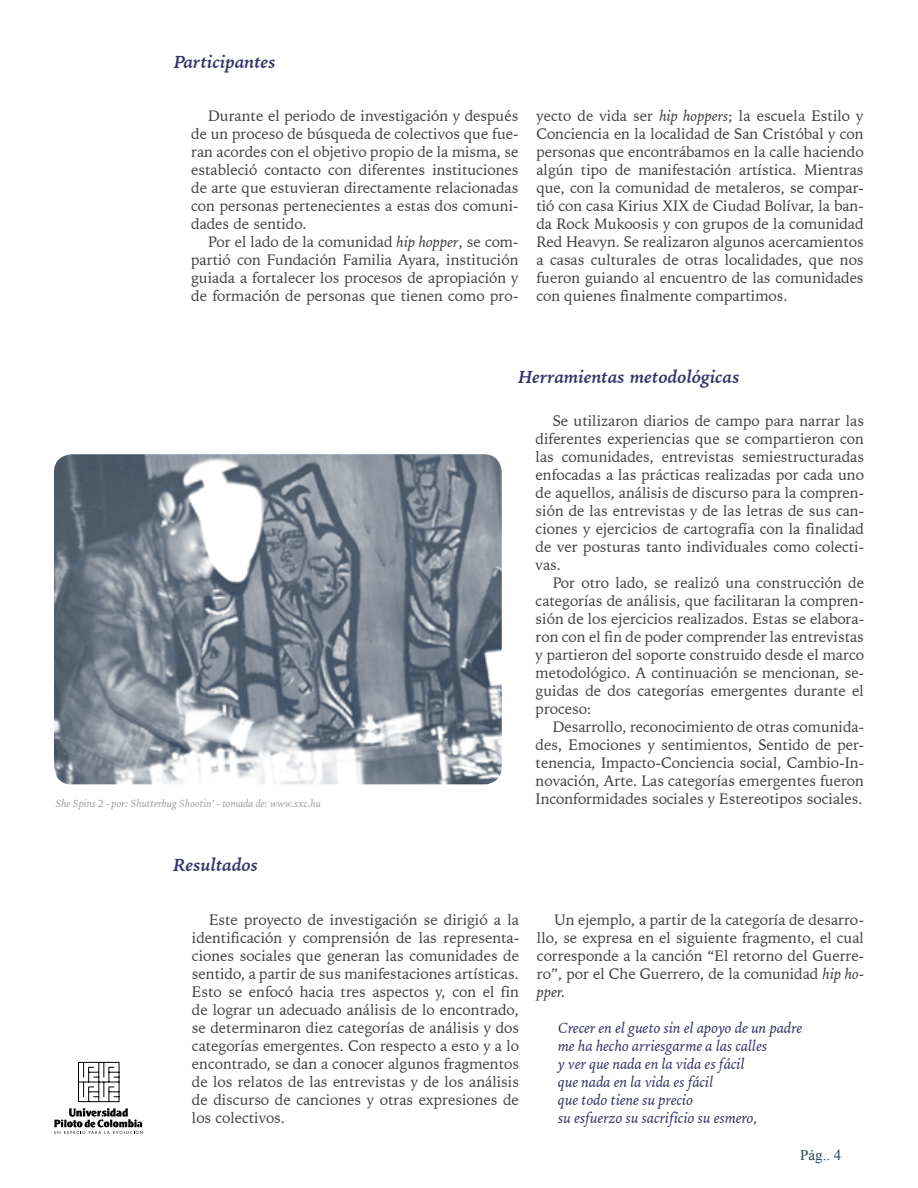
<style>
.page{position:relative;width:918px;height:1188px;background:#fff}
.page>*{position:absolute;margin:0;border:0;box-sizing:border-box;transform-origin:0 0}
.t1{font:italic 700 18px "Iowan Old Style BT";color:#336}
.t2{font:15px/18px "Iowan Old Style BT";color:#3e3d40;text-align:justify}
.t3{font:italic 15px/18px "Iowan Old Style BT";color:#336}
.t4{font:15px "Times New Roman";color:#244255}
.t5{font:italic 10.5px "Iowan Old Style BT";color:#9c9e9f}
.s1{font-style:italic}
</style>
<div class="page">
<svg style="left:78px;top:1061px;width:41px;height:42px"></svg>
<svg style="left:78px;top:1062px;width:42px;height:40px"></svg>
<svg style="left:54px;top:1108px;width:89px;height:26px"></svg>
<img style="left:54px;top:454px;width:448px;height:330px">
<p class="t1" style="left:174px;top:50px;width:103px">Participantes</p>
<p class="t2" style="left:191px;top:107px;width:329px;text-indent:17px">Durante el periodo de investigación y después de un proceso de búsqueda de colectivos que fue&shy;ran acordes con el objetivo propio de la misma, se estableció contacto con diferentes instituciones de arte que estuvieran directamente relacionadas con personas pertenecientes a estas dos comuni&shy;dades de sentido.</p>
<p class="t2" style="left:191px;top:233px;width:329px;text-indent:17px">Por el lado de la comunidad <span class="s1">hip hopper</span>, se com&shy;partió con Fundación Familia Ayara, institución guiada a fortalecer los procesos de apropiación y de formación de personas que tienen como pro-</p>
<p class="t2" style="left:536px;top:107px;width:329px">yecto de vida ser <span class="s1">hip hoppers</span>; la escuela Estilo y Conciencia en la localidad de San Cristóbal y con personas que encontrábamos en la calle haciendo algún tipo de manifestación artística. Mientras que, con la comunidad de metaleros, se compar&shy;tió con casa Kirius XIX de Ciudad Bolívar, la ban&shy;da Rock Mukoosis y con grupos de la comunidad Red Heavyn. Se realizaron algunos acercamientos a casas culturales de otras localidades, que nos fueron guiando al encuentro de las comunidades con quienes finalmente compartimos.</p>
<p class="t5" style="left:56px;top:797px;width:267px">She Spins 2 - por: Shutterbug Shootin’ - tomada de: www.sxc.hu</p>
<p class="t1" style="left:174px;top:854px;width:86px">Resultados</p>
<p class="t1" style="left:518px;top:366px;width:223px">Herramientas metodológicas</p>
<p class="t2" style="left:536px;top:411px;width:330px;text-indent:17px">Se utilizaron diarios de campo para narrar las diferentes experiencias que se compartieron con las comunidades, entrevistas semiestructuradas enfocadas a las prácticas realizadas por cada uno de aquellos, análisis de discurso para la compren&shy;sión de las entrevistas y de las letras de sus can&shy;ciones y ejercicios de cartografía con la finalidad de ver posturas tanto individuales como colecti&shy;vas.</p>
<p class="t2" style="left:536px;top:573px;width:330px;text-indent:17px">Por otro lado, se realizó una construcción de categorías de análisis, que facilitaran la compren&shy;sión de los ejercicios realizados. Estas se elabora&shy;ron con el fin de poder comprender las entrevistas y partieron del soporte construido desde el marco metodológico. A continuación se mencionan, se&shy;guidas de dos categorías emergentes durante el proceso:</p>
<p class="t2" style="left:536px;top:717px;width:330px;text-indent:17px">Desarrollo, reconocimiento de otras comunida&shy;des, Emociones y sentimientos, Sentido de per&shy;tenencia, Impacto-Conciencia social, Cambio-In&shy;novación, Arte. Las categorías emergentes fueron Inconformidades sociales y Estereotipos sociales.</p>
<p class="t2" style="left:192px;top:910px;width:329px;text-indent:17px">Este proyecto de investigación se dirigió a la identificación y comprensión de las representa&shy;ciones sociales que generan las comunidades de sentido, a partir de sus manifestaciones artísticas.<br>Esto se enfocó hacia tres aspectos y, con el fin de lograr un adecuado análisis de lo encontrado, se determinaron diez categorías de análisis y dos categorías emergentes. Con respecto a esto y a lo encontrado, se dan a conocer algunos fragmentos de los relatos de las entrevistas y de los análisis de discurso de canciones y otras expresiones de los colectivos.</p>
<p class="t2" style="left:537px;top:910px;width:329px;text-indent:17px">Un ejemplo, a partir de la categoría de desarro&shy;llo, se expresa en el siguiente fragmento, el cual corresponde a la canción “El retorno del Guerre&shy;ro”, por el Che Guerrero, de la comunidad <span class="s1">hip ho&shy;pper.</span></p>
<p class="t3" style="left:558px;top:1018px;width:246px">Crecer en el gueto sin el apoyo de un padre me ha hecho arriesgarme a las calles<br>y ver que nada en la vida es fácil<br>que nada en la vida es fácil<br>que todo tiene su precio<br>su esfuerzo su sacrificio su esmero,</p>
<p class="t4" style="left:800px;top:1145px;width:43px">Pág.. 4</p>
</div>
